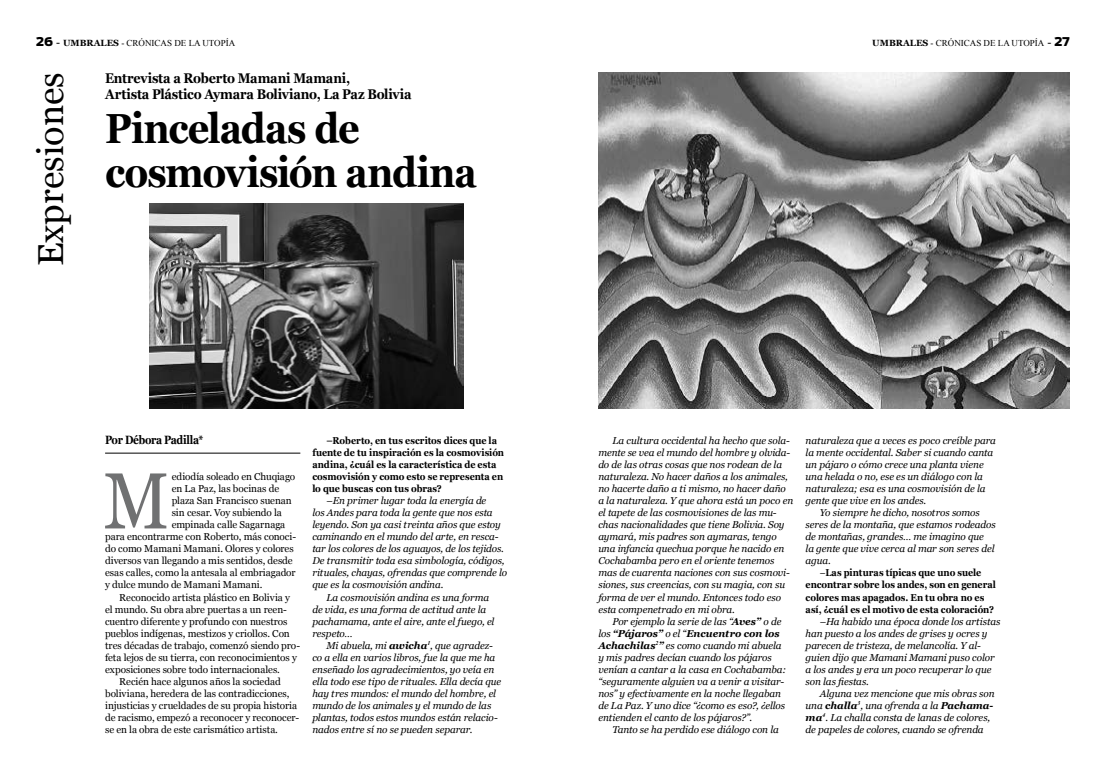
<style>
.page{position:relative;width:1106px;height:766px;background:#fff}
.page>*{position:absolute;margin:0;border:0;box-sizing:border-box;transform-origin:0 0}
.t1{font:79.3px "Georgia";color:#707172;scale:.9 1}
.t2{font:700 42px/44px "Georgia";letter-spacing:-.03em;color:#000;scale:.9 1}
.t3{font:36px "Georgia";color:#000}
.t4{font:700 14px/16px "Georgia";letter-spacing:-.015em;color:#000;scale:.9 1}
.t5{font:700 12px "Georgia";letter-spacing:-.03em;color:#000;scale:.85 1}
.t6{font:italic 10px/12px "Georgia";letter-spacing:-.01em;color:#000}
.t7{font:10px "Georgia";letter-spacing:-.005em;color:#000}
.t8{font:700 10px "Georgia";color:#000;scale:.9 1}
.t9{font:9px "Times New Roman";color:#000}
.s1{font-family:"Antenna";font-weight:900;font-size:12px}
.s2{font-size:12px}
.s3{font-family:"Georgia";font-weight:700}
.s4{font-style:normal}
.s5{font-weight:700}
.s6{font-weight:400}
</style>
<div class="page">
<img style="left:598px;top:72px;width:472px;height:336px">
<hr style="left:105px;top:453px;width:195px;height:1px;background:#000">
<img style="left:150px;top:203px;width:313px;height:205px">
<p class="t9" style="left:36px;top:36px;width:201px"><span class="s1">26</span> <span class="s2">-</span> <span class="s3">UMBRALES</span> - CRÓNICAS DE LA UTOPÍA</p>
<p class="t9" style="left:872px;top:36px;width:199px"><span class="s3">UMBRALES</span> - CRÓNICAS DE LA UTOPÍA <span class="s2">-</span> <span class="s1">27</span></p>
<h3 class="t3" style="left:29px;top:266px;width:196px;rotate:-90deg">Expresiones</h3>
<h3 class="t4" style="left:105px;top:70px;width:342px">Entrevista a Roberto Mamani Mamani,<br>Artista Plástico Aymara Boliviano, La Paz Bolivia</h3>
<h2 class="t2" style="left:105px;top:106px;width:415px">Pinceladas de cosmovisión andina</h2>
<p class="t5" style="left:105px;top:432px;width:117px">Por Débora Padilla*</p>
<h1 class="t1" style="left:103px;top:453px;width:75px">M</h1>
<p class="t7" style="left:172px;top:470px;width:125px">ediodía soleado en Chuqiago</p>
<p class="t7" style="left:172px;top:482px;width:109px">en La Paz, las bocinas de</p>
<p class="t7" style="left:172px;top:494px;width:122px">plaza San Francisco suenan</p>
<p class="t7" style="left:172px;top:506px;width:112px">sin cesar. Voy subiendo la</p>
<p class="t7" style="left:172px;top:518px;width:115px">empinada calle Sagarnaga</p>
<p class="t7" style="left:105px;top:530px;width:192px">para encontrarme con Roberto, más conoci-</p>
<p class="t7" style="left:105px;top:542px;width:190px">do como Mamani Mamani. Olores y colores</p>
<p class="t7" style="left:105px;top:554px;width:189px">diversos van llegando a mis sentidos, desde</p>
<p class="t7" style="left:105px;top:566px;width:192px">esas calles, como la antesala al embriagador</p>
<p class="t7" style="left:105px;top:578px;width:159px">y dulce mundo de Mamani Mamani.</p>
<p class="t7" style="left:119px;top:590px;width:172px">Reconocido artista plástico en Bolivia y</p>
<p class="t7" style="left:105px;top:602px;width:183px">el mundo. Su obra abre puertas a un reen-</p>
<p class="t7" style="left:105px;top:614px;width:184px">cuentro diferente y profundo con nuestros</p>
<p class="t7" style="left:105px;top:626px;width:186px">pueblos indígenas, mestizos y criollos. Con</p>
<p class="t7" style="left:105px;top:638px;width:196px">tres décadas de trabajo, comenzó siendo pro-</p>
<p class="t7" style="left:105px;top:650px;width:193px">feta lejos de su tierra, con reconocimientos y</p>
<p class="t7" style="left:105px;top:662px;width:176px">exposiciones sobre todo internacionales.</p>
<p class="t7" style="left:119px;top:674px;width:163px">Recién hace algunos años la sociedad</p>
<p class="t7" style="left:105px;top:686px;width:186px">boliviana, heredera de las contradicciones,</p>
<p class="t7" style="left:105px;top:698px;width:194px">injusticias y crueldades de su propia historia</p>
<p class="t7" style="left:105px;top:710px;width:196px">de racismo, empezó a reconocer y reconocer-</p>
<p class="t7" style="left:105px;top:722px;width:174px">se en la obra de este carismático artista.</p>
<p class="t8" style="left:326px;top:434px;width:191px">–Roberto, en tus escritos dices que la</p>
<p class="t8" style="left:312px;top:446px;width:215px">fuente de tu inspiración es la cosmovisión</p>
<p class="t8" style="left:312px;top:458px;width:206px">andina, ¿cuál es la característica de esta</p>
<p class="t8" style="left:312px;top:470px;width:214px">cosmovisión y como esto se representa en</p>
<p class="t8" style="left:312px;top:482px;width:145px">lo que buscas con tus obras?</p>
<p class="t6" style="left:326px;top:495px;width:161px"><span class="s4">–</span>En primer lugar toda la energía de</p>
<p class="t6" style="left:312px;top:507px;width:182px">los Andes para toda la gente que nos esta</p>
<p class="t6" style="left:312px;top:519px;width:190px">leyendo. Son ya casi treinta años que estoy</p>
<p class="t6" style="left:312px;top:531px;width:188px">caminando en el mundo del arte, en resca-</p>
<p class="t6" style="left:312px;top:543px;width:193px">tar los colores de los aguayos, de los tejidos.</p>
<p class="t6" style="left:312px;top:555px;width:194px">De transmitir toda esa simbología, códigos,</p>
<p class="t6" style="left:312px;top:567px;width:196px">rituales, chayas, ofrendas que comprende lo</p>
<p class="t6" style="left:312px;top:579px;width:132px">que es la cosmovisión andina.</p>
<p class="t6" style="left:326px;top:591px;width:164px">La cosmovisión andina es una forma</p>
<p class="t6" style="left:312px;top:603px;width:175px">de vida, es una forma de actitud ante la</p>
<p class="t6" style="left:312px;top:615px;width:184px">pachamama, ante el aire, ante el fuego, el</p>
<p class="t6" style="left:312px;top:627px;width:42px">respeto…</p>
<p class="t6" style="left:326px;top:639px;width:168px">Mi abuela, mi <span class="s5">awicha</span><sup>1</sup>, que agradez-</p>
<p class="t6" style="left:312px;top:651px;width:184px">co a ella en varios libros, fue la que me ha</p>
<p class="t6" style="left:312px;top:663px;width:183px">enseñado los agradecimientos, yo veía en</p>
<p class="t6" style="left:312px;top:675px;width:190px">ella todo ese tipo de rituales. Ella decía que</p>
<p class="t6" style="left:312px;top:687px;width:185px">hay tres mundos: el mundo del hombre, el</p>
<p class="t6" style="left:312px;top:699px;width:180px">mundo de los animales y el mundo de las</p>
<p class="t6" style="left:312px;top:711px;width:187px">plantas, todos estos mundos están relacio-</p>
<p class="t6" style="left:312px;top:723px;width:161px">nados entre sí no se pueden separar.</p>
<p class="t6" style="left:598px;top:435px;width:196px;text-indent:14px">La cultura occidental ha hecho que sola&shy;mente se vea el mundo del hombre y olvida&shy;do de las otras cosas que nos rodean de la naturaleza. No hacer daños a los animales, no hacerte daño a ti mismo, no hacer daño a la naturaleza. Y que ahora está un poco en el tapete de las cosmovisiones de las mu&shy;chas nacionalidades que tiene Bolivia. Soy aymará, mis padres son aymaras, tengo una infancia quechua porque he nacido en Cochabamba pero en el oriente tenemos mas de cuarenta naciones con sus cosmovi&shy;siones, sus creencias, con su magia, con su forma de ver el mundo. Entonces todo eso esta compenetrado en mi obra.</p>
<p class="t6" style="left:598px;top:615px;width:189px;text-indent:14px">Por ejemplo la serie de las “<span class="s5">Aves”</span> o de los <span class="s5">“Pájaros”</span> o el “<span class="s5">Encuentro con los Achachilas</span><sup>2</sup><span class="s5">”</span> es como cuando mi abuela y mis padres decían cuando los pájaros venían a cantar a la casa en Cochabamba: “seguramente alguien va a venir a visitar&shy;nos” y efectivamente en la noche llegaban de La Paz. Y uno dice “¿como es eso?, ¿ellos entienden el canto de los pájaros?”.</p>
<p class="t6" style="left:612px;top:723px;width:168px">Tanto se ha perdido ese diálogo con la</p>
<p class="t6" style="left:805px;top:435px;width:192px">naturaleza que a veces es poco creíble para</p>
<p class="t6" style="left:805px;top:447px;width:189px">la mente occidental. Saber si cuando canta</p>
<p class="t6" style="left:805px;top:459px;width:180px">un pájaro o cómo crece una planta viene</p>
<p class="t6" style="left:805px;top:471px;width:179px">una helada o no, ese es un diálogo con la</p>
<p class="t6" style="left:805px;top:483px;width:181px">naturaleza; esa es una cosmovisión de la</p>
<p class="t6" style="left:805px;top:495px;width:122px">gente que vive en los andes.</p>
<p class="t6" style="left:819px;top:507px;width:161px">Yo siempre he dicho, nosotros somos</p>
<p class="t6" style="left:805px;top:519px;width:192px">seres de la montaña, que estamos rodeados</p>
<p class="t6" style="left:805px;top:531px;width:180px">de montañas, grandes… me imagino que</p>
<p class="t6" style="left:805px;top:543px;width:190px">la gente que vive cerca al mar son seres del</p>
<p class="t6" style="left:805px;top:555px;width:27px">agua.</p>
<p class="t8" style="left:819px;top:566px;width:181px"><span class="s6">–</span>Las pinturas típicas que uno suele</p>
<p class="t8" style="left:805px;top:578px;width:213px">encontrar sobre los andes, son en general</p>
<p class="t8" style="left:805px;top:590px;width:200px">colores mas apagados. En tu obra no es</p>
<p class="t8" style="left:805px;top:602px;width:211px">así, ¿cuál es el motivo de esta coloración?</p>
<p class="t6" style="left:805px;top:615px;width:196px;text-indent:14px">–Ha habido una época donde los artistas han puesto a los andes de grises y ocres y parecen de tristeza, de melancolía. Y al&shy;guien dijo que Mamani Mamani puso color a los andes y era un poco recuperar lo que son las fiestas.</p>
<p class="t6" style="left:805px;top:687px;width:190px;text-indent:14px">Alguna vez mencione que mis obras son una <span class="s5">challa</span><sup>3</sup>, una ofrenda a la <span class="s5">Pachama&shy;ma</span><sup>4</sup>. La challa consta de lanas de colores, de papeles de colores, cuando se ofrenda</p>
</div>
